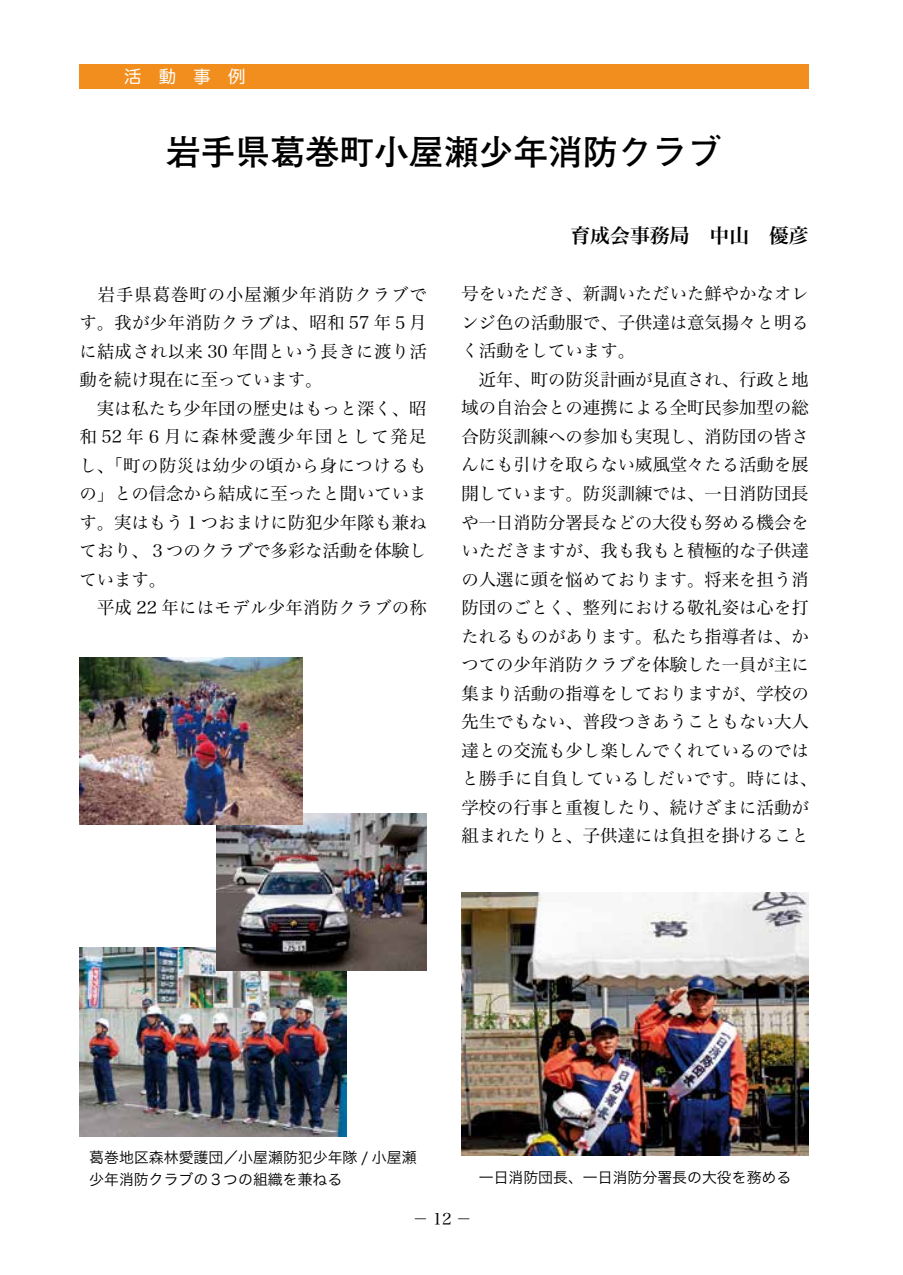
<style>
.page{position:relative;width:903px;height:1275px;background:#fff}
.page>*{position:absolute;margin:0;border:0;box-sizing:border-box;transform-origin:0 0}
.t1{font:700 34.65px "Futo Go B101 Pr 6 N";color:#000}
.t2{font:19.78px "Hira Min Pro N W6";color:#000}
.t3{font:17.32px/28.5px "Hira Min Pro N W3";color:#000}
.t4{font:17.32px/28.5px "Hira Min Pro N W3";letter-spacing:.02em;color:#000}
.t5{font:17.32px "Hira Maru Pro N W4";color:#fff}
.t6{font:16.1px "Hira Min Pro N W3";color:#000}
.t7{font:14.88px/22.4px "Hira Kaku Pro N W3";color:#000}
</style>
<div class="page">
<div style="left:79px;top:64px;width:730px;height:25px;background:#f18e1d"></div>
<img style="left:79px;top:948px;width:267px;height:188px">
<img style="left:217px;top:814px;width:210px;height:157px">
<img style="left:79px;top:657px;width:224px;height:168px">
<img style="left:461px;top:893px;width:348px;height:262px">
<p class="t5" style="left:107px;top:62px;width:140px">　活動事例</p>
<h1 class="t1" style="left:166px;top:124px;width:557px">岩手県葛巻町小屋瀬少年消防クラブ</h1>
<p class="t2" style="left:570px;top:218px;width:240px">育成会事務局　中山　優彦</p>
<p class="t4" style="left:79px;top:278px;width:349px">　岩手県葛巻町の小屋瀬少年消防クラブです。我が少年消防クラブは、昭和 57 年５月に結成され以来 30 年間という長きに渡り活動を続け現在に至っています。<br>　実は私たち少年団の歴史はもっと深く、昭和 52 年６月に森林愛護少年団として発足し、「町の防災は幼少の頃から身につけるもの」との信念から結成に至ったと聞いています。実はもう１つおまけに防犯少年隊も兼ねており、３つのクラブで多彩な活動を体験しています。<br>　平成 22 年にはモデル少年消防クラブの称</p>
<p class="t3" style="left:461px;top:278px;width:357px">号をいただき、新調いただいた鮮やかなオレンジ色の活動服で、子供達は意気揚々と明るく活動をしています。<br>　近年、町の防災計画が見直され、行政と地域の自治会との連携による全町民参加型の総合防災訓練への参加も実現し、消防団の皆さんにも引けを取らない威風堂々たる活動を展開しています。防災訓練では、一日消防団長や一日消防分署長などの大役も努める機会をいただきますが、我も我もと積極的な子供達の人選に頭を悩めております。将来を担う消防団のごとく、整列における敬礼姿は心を打たれるものがあります。私たち指導者は、かつての少年消防クラブを体験した一員が主に集まり活動の指導をしておりますが、学校の先生でもない、普段つきあうこともない大人達との交流も少し楽しんでくれているのではと勝手に自負しているしだいです。時には、学校の行事と重複したり、続けざまに活動が組まれたりと、子供達には負担を掛けること</p>
<p class="t7" style="left:89px;top:1145px;width:329px">葛巻地区森林愛護団／小屋瀬防犯少年隊 / 小屋瀬少年消防クラブの３つの組織を兼ねる</p>
<p class="t7" style="left:479px;top:1165px;width:314px">一日消防団長、一日消防分署長の大役を務める</p>
<p class="t6" style="left:412px;top:1205px;width:61px">－12－</p>
</div>
